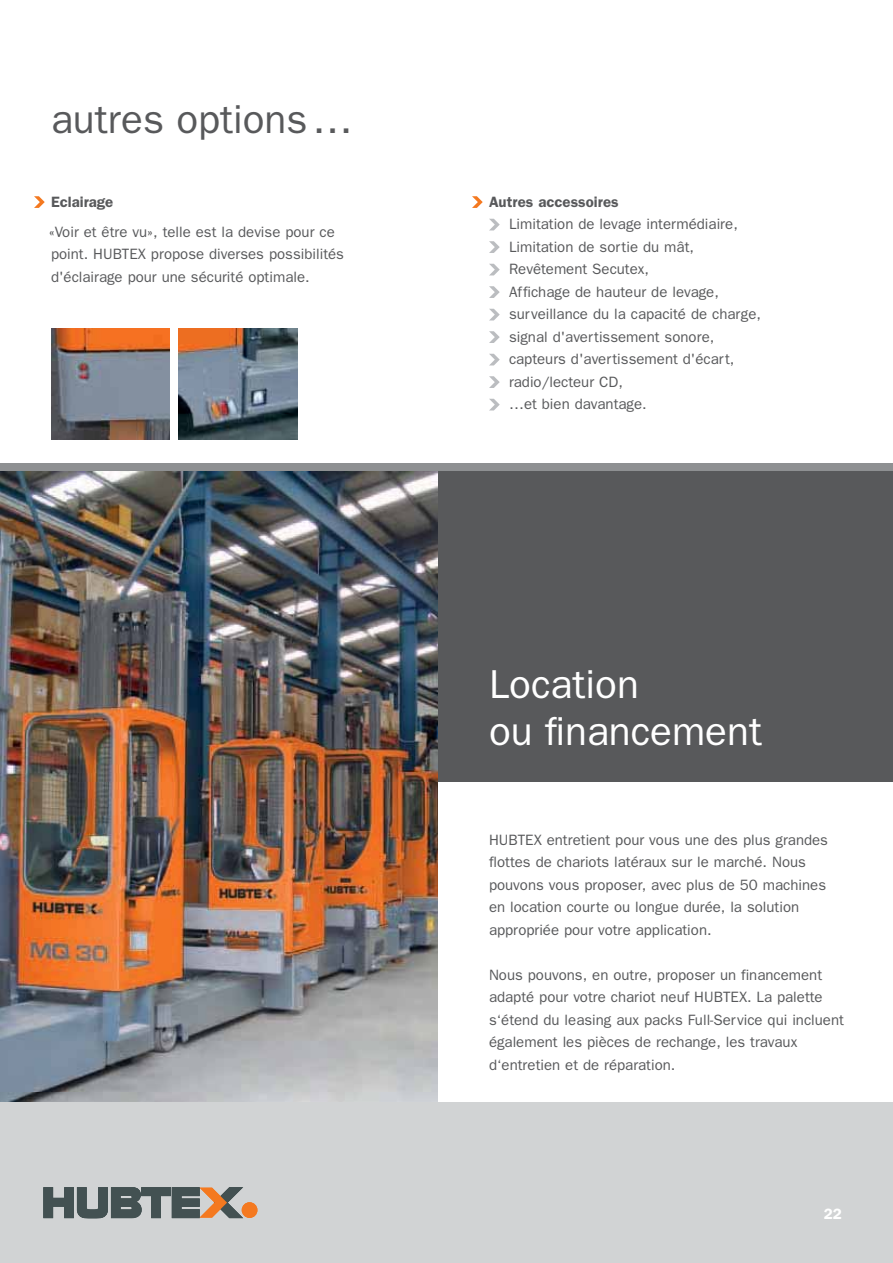
<style>
.page{position:relative;width:893px;height:1263px;background:#fff}
.page>*{position:absolute;margin:0;border:0;box-sizing:border-box;transform-origin:0 0}
.t1{font:40.5px/46.5px "Franklin Gothic";color:#fff}
.t2{font:40.5px "Franklin Gothic";color:#58595b}
.t3{font:15px/22.5px "Franklin Gothic";color:#58595b}
.t4{font:600 15px "Franklin Gothic";color:#58595b}
.t5{font:600 15px "Franklin Gothic";color:#fff}
</style>
<div class="page">
<div style="left:0;top:1101px;width:893px;height:162px;background:#d1d3d4"></div>
<div style="left:0;top:463px;width:893px;height:319px;background:#8e9092"></div>
<div style="left:0;top:472px;width:893px;height:310px;background:#58595b"></div>
<img style="left:51px;top:328px;width:119px;height:111px">
<img style="left:179px;top:328px;width:119px;height:111px">
<img style="left:0;top:472px;width:438px;height:629px">
<div style="left:242px;top:1202px;width:15px;height:16px;background:#f47920;border-radius:50%"></div>
<svg style="left:44px;top:1187px;width:198px;height:31px"></svg>
<svg style="left:34px;top:196px;width:11px;height:12px"></svg>
<svg style="left:472px;top:196px;width:11px;height:12px"></svg>
<svg style="left:489px;top:219px;width:11px;height:11px"></svg>
<svg style="left:489px;top:241px;width:11px;height:12px"></svg>
<svg style="left:489px;top:264px;width:11px;height:11px"></svg>
<svg style="left:489px;top:286px;width:11px;height:12px"></svg>
<svg style="left:489px;top:309px;width:11px;height:11px"></svg>
<svg style="left:489px;top:331px;width:11px;height:12px"></svg>
<svg style="left:489px;top:354px;width:11px;height:11px"></svg>
<svg style="left:489px;top:376px;width:11px;height:12px"></svg>
<svg style="left:489px;top:399px;width:11px;height:11px"></svg>
<h1 class="t2" style="left:51px;top:105px;width:304px">autres options …</h1>
<p class="t4" style="left:51px;top:197px;width:64px">Eclairage</p>
<p class="t3" style="left:49px;top:222px;width:297px">«Voir et être vu», telle est la devise pour ce point. HUBTEX propose diverses possibilités d'éclairage pour une sécurité optimale.</p>
<p class="t4" style="left:489px;top:197px;width:131px">Autres accessoires</p>
<p class="t3" style="left:509px;top:214px;width:253px">Limitation de levage intermédiaire,<br>Limitation de sortie du mât,<br>Revêtement Secutex,<br>Affichage de hauteur de levage, surveillance du la capacité de charge, signal d'avertissement sonore, capteurs d'avertissement d'écart, radio/lecteur CD,<br>…et bien davantage.</p>
<h1 class="t1" style="left:489px;top:664px;width:274px">Location<br>ou financement</h1>
<p class="t3" style="left:489px;top:830px;width:341px">HUBTEX entretient pour vous une des plus grandes flottes de chariots latéraux sur le marché. Nous pouvons vous proposer, avec plus de 50 machines en location courte ou longue durée, la solution appropriée pour votre application.</p>
<p class="t3" style="left:489px;top:965px;width:356px">Nous pouvons, en outre, proposer un financement adapté pour votre chariot neuf HUBTEX. La palette s‘étend du leasing aux packs Full-Service qui incluent également les pièces de rechange, les travaux d‘entretien et de réparation.</p>
<p class="t5" style="left:824px;top:1209px;width:19px">22</p>
</div>
